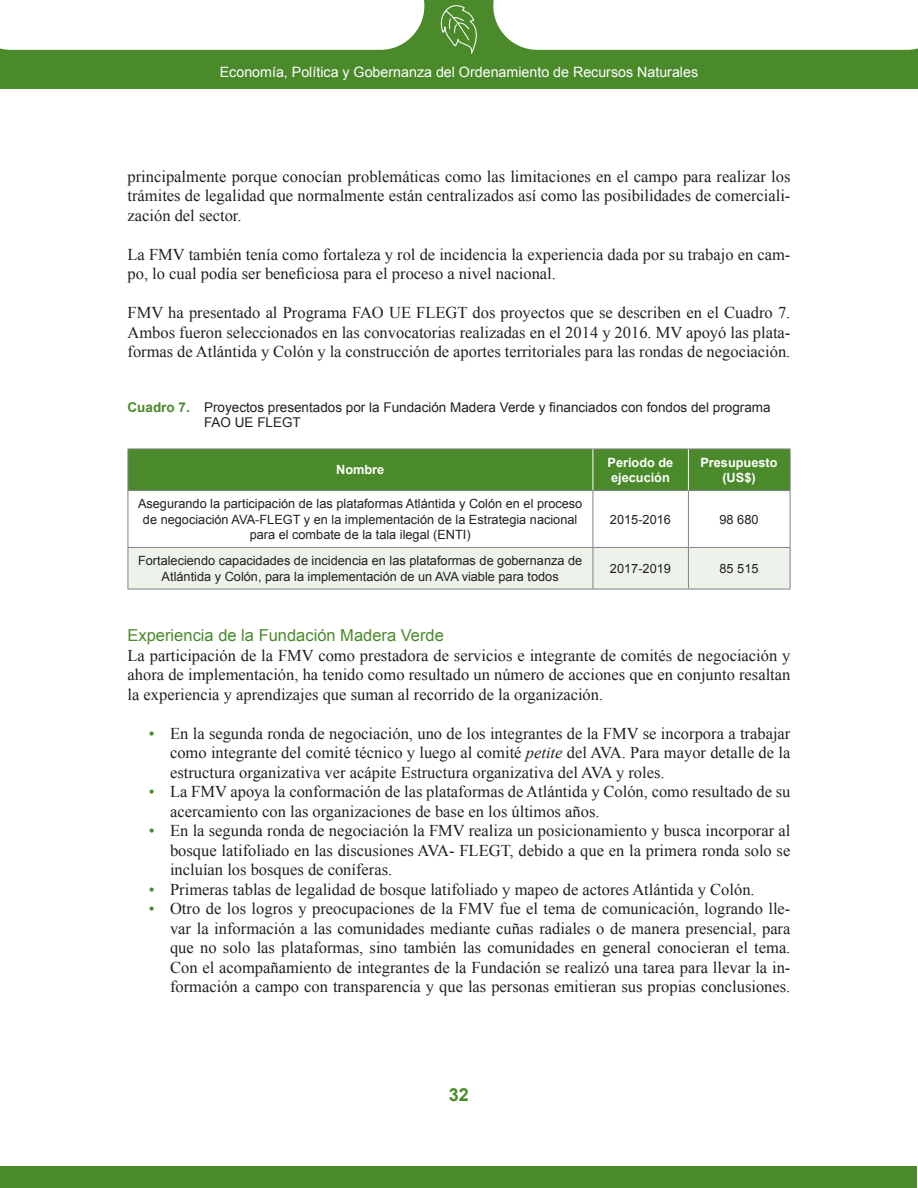
<style>
.page{position:relative;width:918px;height:1188px;background:#fff}
.page>*{position:absolute;margin:0;border:0;box-sizing:border-box;transform-origin:0 0}
.t1{font:700 18px "Arial";color:#4a8a2a}
.Texto{font:16.5px/19.5px "Times New Roman";color:#231f20;text-align:justify}
.Titulos_4{font:16.5px "Arial";color:#4a8a2a}
.t2{font:14.25px "Arial";color:#fff}
.Cuadros_Título{font:13.5px/15.6px "Arial";color:#231f20}
.Texto_cuadros{font:12.75px/15.3px "Arial";color:#231f20;text-align:center}
.Texto_cuadros-2{font:700 12.75px/15.3px "Arial";color:#fff}
.s1{font-weight:700;color:#4a8a2a}
.s2{color:#4a8a2a}
.s3{font-style:italic}
</style>
<div class="page">
<div style="left:1px;top:1167px;width:916px;height:21px;background:#4a8a2a"></div>
<div style="left:0;top:0;width:917px;height:88px;background:#4a8a2a"></div>
<div style="left:0;top:0;width:424px;height:50px;background:#fff"></div>
<div style="left:493px;top:0;width:425px;height:50px;background:#fff"></div>
<svg style="left:440px;top:5px;width:37px;height:49px"></svg>
<div style="left:129px;top:450px;width:661px;height:40px;background:#4a8a2a"></div>
<div style="left:129px;top:548px;width:661px;height:41px;background:#edf3ea"></div>
<hr style="left:128px;top:449px;width:465px;height:1px;background:#808285">
<hr style="left:128px;top:449px;width:1px;height:41px;background:#808285">
<hr style="left:593px;top:449px;width:95px;height:1px;background:#808285">
<hr style="left:688px;top:449px;width:102px;height:1px;background:#808285">
<hr style="left:790px;top:449px;width:1px;height:41px;background:#808285">
<hr style="left:128px;top:490px;width:465px;height:1px;background:#808285">
<hr style="left:128px;top:491px;width:1px;height:56px;background:#808285">
<hr style="left:593px;top:490px;width:95px;height:1px;background:#808285">
<hr style="left:593px;top:491px;width:1px;height:56px;background:#808285">
<hr style="left:688px;top:490px;width:102px;height:1px;background:#808285">
<hr style="left:688px;top:491px;width:1px;height:56px;background:#808285">
<hr style="left:790px;top:491px;width:1px;height:56px;background:#808285">
<hr style="left:128px;top:547px;width:465px;height:1px;background:#808285">
<hr style="left:128px;top:548px;width:1px;height:41px;background:#808285">
<hr style="left:593px;top:547px;width:95px;height:1px;background:#808285">
<hr style="left:593px;top:548px;width:1px;height:41px;background:#808285">
<hr style="left:688px;top:547px;width:102px;height:1px;background:#808285">
<hr style="left:688px;top:548px;width:1px;height:41px;background:#808285">
<hr style="left:790px;top:548px;width:1px;height:41px;background:#808285">
<hr style="left:128px;top:589px;width:465px;height:1px;background:#808285">
<hr style="left:593px;top:589px;width:95px;height:1px;background:#808285">
<hr style="left:688px;top:589px;width:102px;height:1px;background:#808285">
<hr style="left:593px;top:449px;width:1px;height:41px;background:#fff">
<hr style="left:688px;top:449px;width:1px;height:41px;background:#fff">
<p class="t2" style="left:220px;top:62px;width:480px">Economía, Política y Gobernanza del Ordenamiento de Recursos Naturales</p>
<p class="Texto" style="left:128px;top:166px;width:664px">principalmente porque conocían problemáticas como las limitaciones en el campo para realizar los trámites de legalidad que normalmente están centralizados así como las posibilidades de comerciali&shy;zación del sector.</p>
<p class="Texto" style="left:128px;top:244px;width:664px">La FMV también tenía como fortaleza y rol de incidencia la experiencia dada por su trabajo en cam&shy;po, lo cual podía ser beneficiosa para el proceso a nivel nacional.</p>
<p class="Texto" style="left:128px;top:302px;width:664px">FMV ha presentado al Programa FAO UE FLEGT dos proyectos que se describen en el Cuadro 7.<br>Ambos fueron seleccionados en las convocatorias realizadas en el 2014 y 2016. MV apoyó las plata&shy;formas de Atlántida y Colón y la construcción de aportes territoriales para las rondas de negociación.</p>
<p class="Cuadros_Título" style="left:204px;top:399px;width:568px;text-indent:-77px"><span class="s1">Cuadro 7.</span> Proyectos presentados por la Fundación Madera Verde y financiados con fondos del programa<br>FAO UE FLEGT</p>
<p class="Texto_cuadros-2" style="left:336px;top:463px;width:50px">Nombre</p>
<p class="Texto_cuadros-2" style="left:608px;top:455px;width:67px">Periodo de ejecución</p>
<p class="Texto_cuadros-2" style="left:700px;top:455px;width:79px;text-align:center">Presupuesto (US$)</p>
<p class="Texto_cuadros" style="left:138px;top:496px;width:446px">Asegurando la participación de las plataformas Atlántida y Colón en el proceso de negociación AVA-FLEGT y en la implementación de la Estrategia nacional para el combate de la tala ilegal (ENTI)</p>
<p class="Texto_cuadros" style="left:610px;top:512px;width:62px">2015-2016</p>
<p class="Texto_cuadros" style="left:720px;top:512px;width:40px">98 680</p>
<p class="Texto_cuadros" style="left:138px;top:553px;width:446px">Fortaleciendo capacidades de incidencia en las plataformas de gobernanza de<br>Atlántida y Colón, para la implementación de un AVA viable para todos</p>
<p class="Texto_cuadros" style="left:610px;top:561px;width:62px">2017-2019</p>
<p class="Texto_cuadros" style="left:720px;top:561px;width:40px">85 515</p>
<p class="Titulos_4" style="left:128px;top:625px;width:318px">Experiencia de la Fundación Madera Verde</p>
<p class="Texto" style="left:128px;top:645px;width:664px">La participación de la FMV como prestadora de servicios e integrante de comités de negociación y ahora de implementación, ha tenido como resultado un número de acciones que en conjunto resaltan la experiencia y aprendizajes que suman al recorrido de la organización.</p>
<p class="Texto" style="left:170px;top:723px;width:622px;text-indent:-21px"><span class="s2">•</span> En la segunda ronda de negociación, uno de los integrantes de la FMV se incorpora a trabajar como integrante del comité técnico y luego al comité <span class="s3">petite</span> del AVA. Para mayor detalle de la estructura organizativa ver acápite Estructura organizativa del AVA y roles.</p>
<p class="Texto" style="left:170px;top:782px;width:622px;text-indent:-21px"><span class="s2">•</span> La FMV apoya la conformación de las plataformas de Atlántida y Colón, como resultado de su acercamiento con las organizaciones de base en los últimos años.</p>
<p class="Texto" style="left:170px;top:821px;width:622px;text-indent:-21px"><span class="s2">•</span> En la segunda ronda de negociación la FMV realiza un posicionamiento y busca incorporar al bosque latifoliado en las discusiones AVA- FLEGT, debido a que en la primera ronda solo se incluían los bosques de coníferas.</p>
<p class="Texto" style="left:149px;top:879px;width:607px"><span class="s2">•</span> Primeras tablas de legalidad de bosque latifoliado y mapeo de actores Atlántida y Colón.</p>
<p class="Texto" style="left:170px;top:899px;width:622px;text-indent:-21px"><span class="s2">•</span> Otro de los logros y preocupaciones de la FMV fue el tema de comunicación, logrando lle&shy;var la información a las comunidades mediante cuñas radiales o de manera presencial, para que no solo las plataformas, sino también las comunidades en general conocieran el tema.<br>Con el acompañamiento de integrantes de la Fundación se realizó una tarea para llevar la in&shy;formación a campo con transparencia y que las personas emitieran sus propias conclusiones.</p>
<p class="t1" style="left:449px;top:1083px;width:22px">32</p>
</div>
